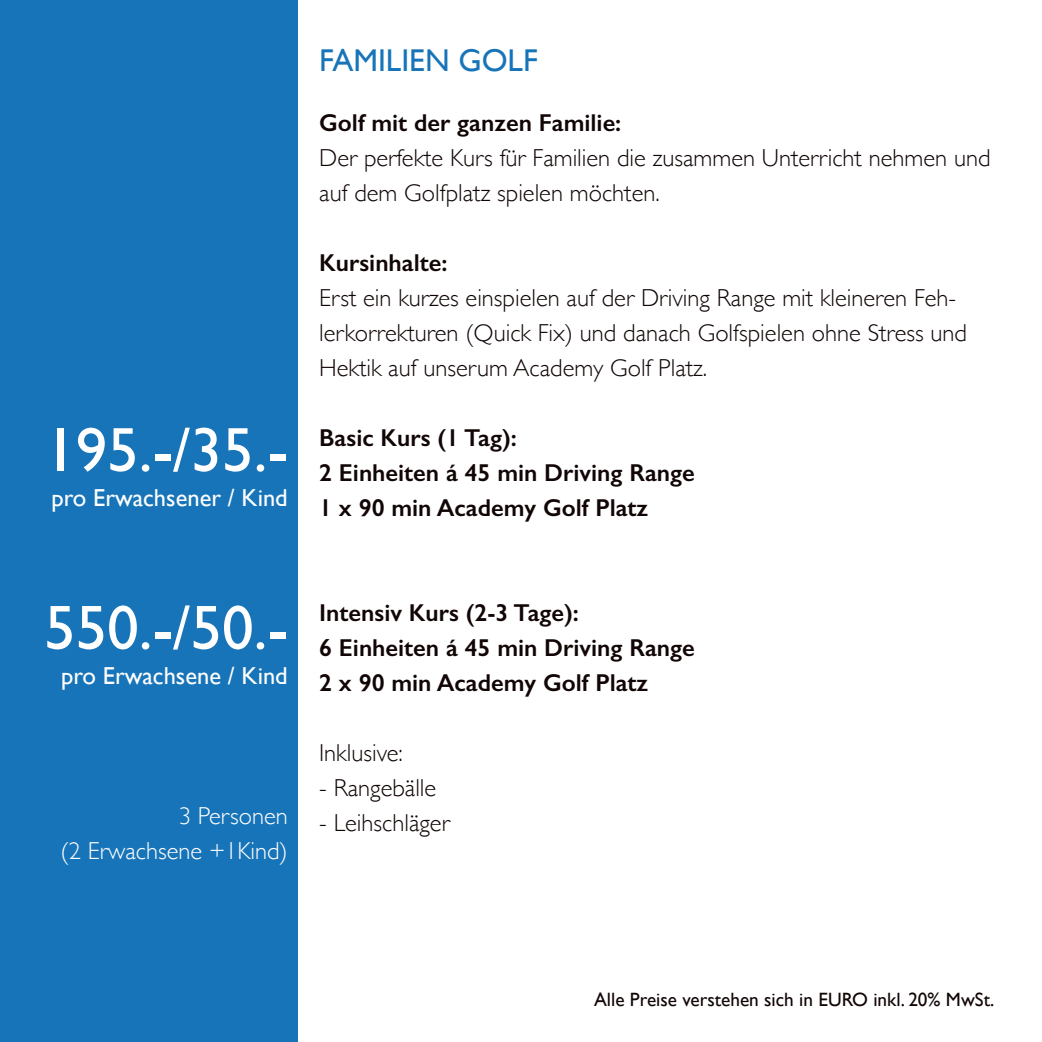
<style>
.page{position:relative;width:1042px;height:1042px;background:#fff}
.page>*{position:absolute;margin:0;border:0;box-sizing:border-box;transform-origin:0 0}
.t1{font:63px "Gill Sans";color:#fff}
.t2{font:31.5px "Gill Sans";color:#1774b9}
.t3{font:300 24.5px/35px "Gill Sans";color:#110505}
.t4{font:600 24.5px/35px "Gill Sans";color:#110505}
.t5{font:24.5px "Gill Sans";color:#fff}
.t6{font:300 24.5px/35px "Gill Sans";color:#fff;text-align:right}
.t7{font:19.25px "Gill Sans";color:#110505}
</style>
<div class="page">
<div style="left:0;top:0;width:298px;height:1042px;background:#1774b9"></div>
<h1 class="t1" style="left:44px;top:413px;width:245px">195.-/35.-</h1>
<p class="t5" style="left:52px;top:483px;width:238px">pro Erwachsener / Kind</p>
<h1 class="t1" style="left:44px;top:591px;width:245px">550.-/50.-</h1>
<p class="t5" style="left:61px;top:661px;width:228px">pro Erwachsene / Kind</p>
<p class="t6" style="left:61px;top:797px;width:229px">3 Personen<br>(2 Erwachsene +1Kind)</p>
<p class="t2" style="left:319px;top:42px;width:220px">FAMILIEN GOLF</p>
<p class="t4" style="left:319px;top:105px;width:304px">Golf mit der ganzen Familie:</p>
<p class="t3" style="left:319px;top:139px;width:673px">Der perfekte Kurs für Familien die zusammen Unterricht nehmen und auf dem Golfplatz spielen möchten.</p>
<p class="t4" style="left:319px;top:245px;width:130px">Kursinhalte:</p>
<p class="t3" style="left:319px;top:279px;width:649px">Erst ein kurzes einspielen auf der Driving Range mit kleineren Feh&shy;lerkorrekturen (Quick Fix) und danach Golfspielen ohne Stress und<br>Hektik auf unserum Academy Golf Platz.</p>
<p class="t4" style="left:319px;top:420px;width:377px">Basic Kurs (1 Tag):<br>2 Einheiten á 45 min Driving Range<br>1 x 90 min Academy Golf Platz</p>
<p class="t4" style="left:319px;top:595px;width:377px">Intensiv Kurs (2-3 Tage):<br>6 Einheiten á 45 min Driving Range<br>2 x 90 min Academy Golf Platz</p>
<p class="t3" style="left:319px;top:734px;width:85px">Inklusive:</p>
<p class="t3" style="left:319px;top:769px;width:119px">- Rangebälle</p>
<p class="t3" style="left:319px;top:804px;width:132px">- Leihschläger</p>
<p class="t7" style="left:594px;top:988px;width:402px">Alle Preise verstehen sich in EURO inkl. 20% MwSt.</p>
</div>
